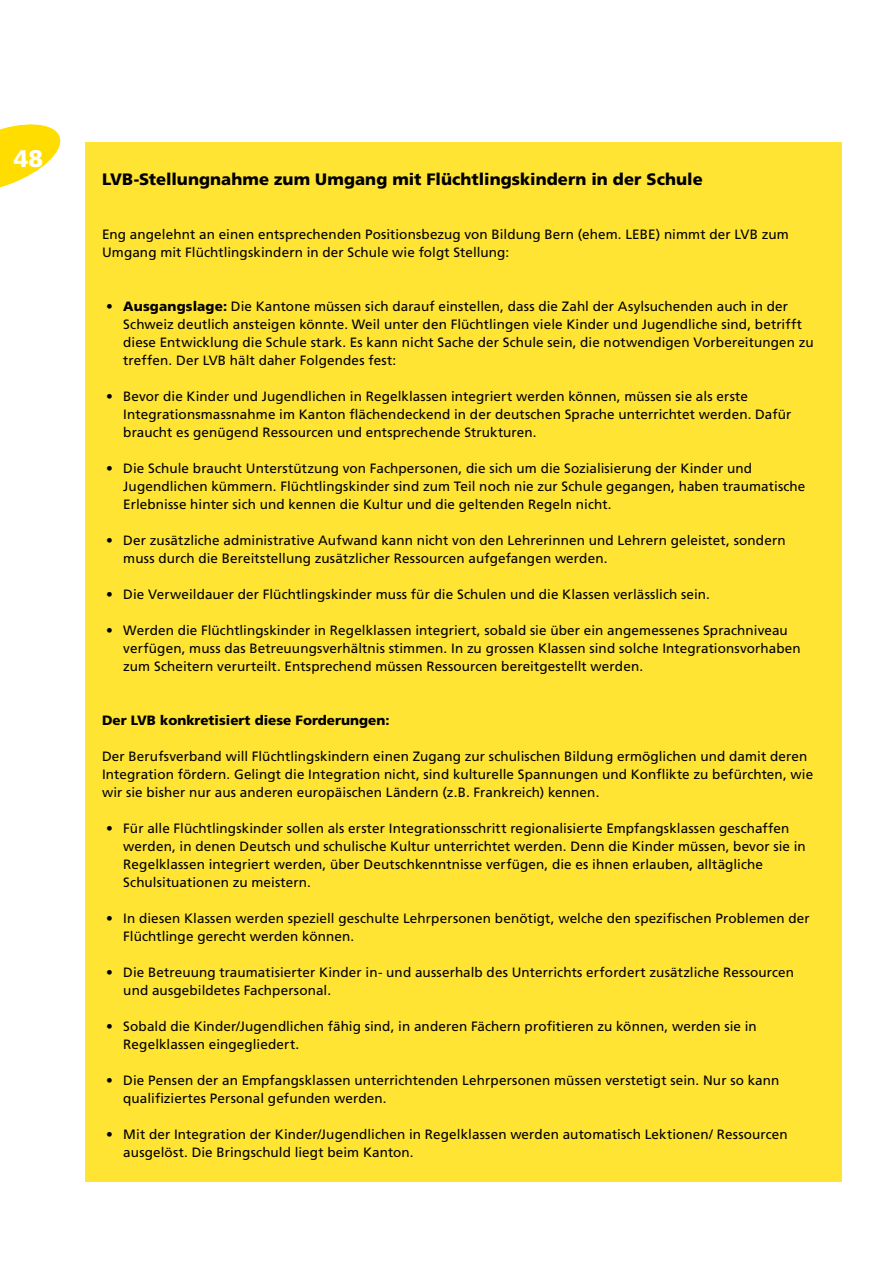
<style>
.page{position:relative;width:893px;height:1263px;background:#fff}
.page>*{position:absolute;margin:0;border:0;box-sizing:border-box;transform-origin:0 0}
.t1{font:900 24px "Frutiger LT Std";color:#fff}
.t2{font:900 16.5px "Frutiger LT Std";letter-spacing:.005em;color:#000}
.t3{font:13.5px/18px "Frutiger LT Std";letter-spacing:.01em;color:#000}
.t4{font:900 13.5px "Frutiger LT Std";color:#000}
.s1{font-weight:900}
</style>
<div class="page">
<svg style="left:0;top:124px;width:61px;height:64px"></svg>
<div style="left:85px;top:143px;width:757px;height:1039px;background:#ffe433"></div>
<h1 class="t1" style="left:14px;top:144px;width:31px">48</h1>
<p class="t2" style="left:102px;top:169px;width:602px">LVB-Stellungnahme zum Umgang mit Flüchtlingskindern in der Schule</p>
<p class="t3" style="left:102px;top:225px;width:688px">Eng angelehnt an einen entsprechenden Positionsbezug von Bildung Bern (ehem. LEBE) nimmt der LVB zum<br>Umgang mit Flüchtlingskindern in der Schule wie folgt Stellung:</p>
<p class="t3" style="left:123px;top:297px;width:692px;text-indent:-17px"><span class="s1">• Ausgangslage:</span> Die Kantone müssen sich darauf einstellen, dass die Zahl der Asylsuchenden auch in der Schweiz deutlich ansteigen könnte. Weil unter den Flüchtlingen viele Kinder und Jugendliche sind, betrifft diese Entwicklung die Schule stark. Es kann nicht Sache der Schule sein, die notwendigen Vorbereitungen zu treffen. Der LVB hält daher Folgendes fest:</p>
<p class="t3" style="left:123px;top:387px;width:670px;text-indent:-17px">• Bevor die Kinder und Jugendlichen in Regelklassen integriert werden können, müssen sie als erste<br>Integrationsmassnahme im Kanton flächendeckend in der deutschen Sprache unterrichtet werden. Dafür braucht es genügend Ressourcen und entsprechende Strukturen.</p>
<p class="t3" style="left:123px;top:459px;width:684px;text-indent:-17px">• Die Schule braucht Unterstützung von Fachpersonen, die sich um die Sozialisierung der Kinder und<br>Jugendlichen kümmern. Flüchtlingskinder sind zum Teil noch nie zur Schule gegangen, haben traumatische<br>Erlebnisse hinter sich und kennen die Kultur und die geltenden Regeln nicht.</p>
<p class="t3" style="left:123px;top:531px;width:664px;text-indent:-17px">• Der zusätzliche administrative Aufwand kann nicht von den Lehrerinnen und Lehrern geleistet, sondern muss durch die Bereitstellung zusätzlicher Ressourcen aufgefangen werden.</p>
<p class="t3" style="left:106px;top:585px;width:605px">• Die Verweildauer der Flüchtlingskinder muss für die Schulen und die Klassen verlässlich sein.</p>
<p class="t3" style="left:123px;top:621px;width:679px;text-indent:-17px">• Werden die Flüchtlingskinder in Regelklassen integriert, sobald sie über ein angemessenes Sprachniveau verfügen, muss das Betreuungsverhältnis stimmen. In zu grossen Klassen sind solche Integrationsvorhaben zum Scheitern verurteilt. Entsprechend müssen Ressourcen bereitgestellt werden.</p>
<p class="t4" style="left:102px;top:712px;width:289px">Der LVB konkretisiert diese Forderungen:</p>
<p class="t3" style="left:102px;top:747px;width:713px">Der Berufsverband will Flüchtlingskindern einen Zugang zur schulischen Bildung ermöglichen und damit deren<br>Integration fördern. Gelingt die Integration nicht, sind kulturelle Spannungen und Konflikte zu befürchten, wie wir sie bisher nur aus anderen europäischen Ländern (z.B. Frankreich) kennen.</p>
<p class="t3" style="left:123px;top:819px;width:684px;text-indent:-17px">• Für alle Flüchtlingskinder sollen als erster Integrationsschritt regionalisierte Empfangsklassen geschaffen werden, in denen Deutsch und schulische Kultur unterrichtet werden. Denn die Kinder müssen, bevor sie in Regelklassen integriert werden, über Deutschkenntnisse verfügen, die es ihnen erlauben, alltägliche Schulsituationen zu meistern.</p>
<p class="t3" style="left:123px;top:909px;width:688px;text-indent:-17px">• In diesen Klassen werden speziell geschulte Lehrpersonen benötigt, welche den spezifischen Problemen der<br>Flüchtlinge gerecht werden können.</p>
<p class="t3" style="left:123px;top:963px;width:672px;text-indent:-17px">• Die Betreuung traumatisierter Kinder in- und ausserhalb des Unterrichts erfordert zusätzliche Ressourcen und ausgebildetes Fachpersonal.</p>
<p class="t3" style="left:123px;top:1017px;width:635px;text-indent:-17px">• Sobald die Kinder/Jugendlichen fähig sind, in anderen Fächern profitieren zu können, werden sie in<br>Regelklassen eingegliedert.</p>
<p class="t3" style="left:123px;top:1071px;width:658px;text-indent:-17px">• Die Pensen der an Empfangsklassen unterrichtenden Lehrpersonen müssen verstetigt sein. Nur so kann qualifiziertes Personal gefunden werden.</p>
<p class="t3" style="left:123px;top:1125px;width:666px;text-indent:-17px">• Mit der Integration der Kinder/Jugendlichen in Regelklassen werden automatisch Lektionen/ Ressourcen ausgelöst. Die Bringschuld liegt beim Kanton.</p>
</div>
